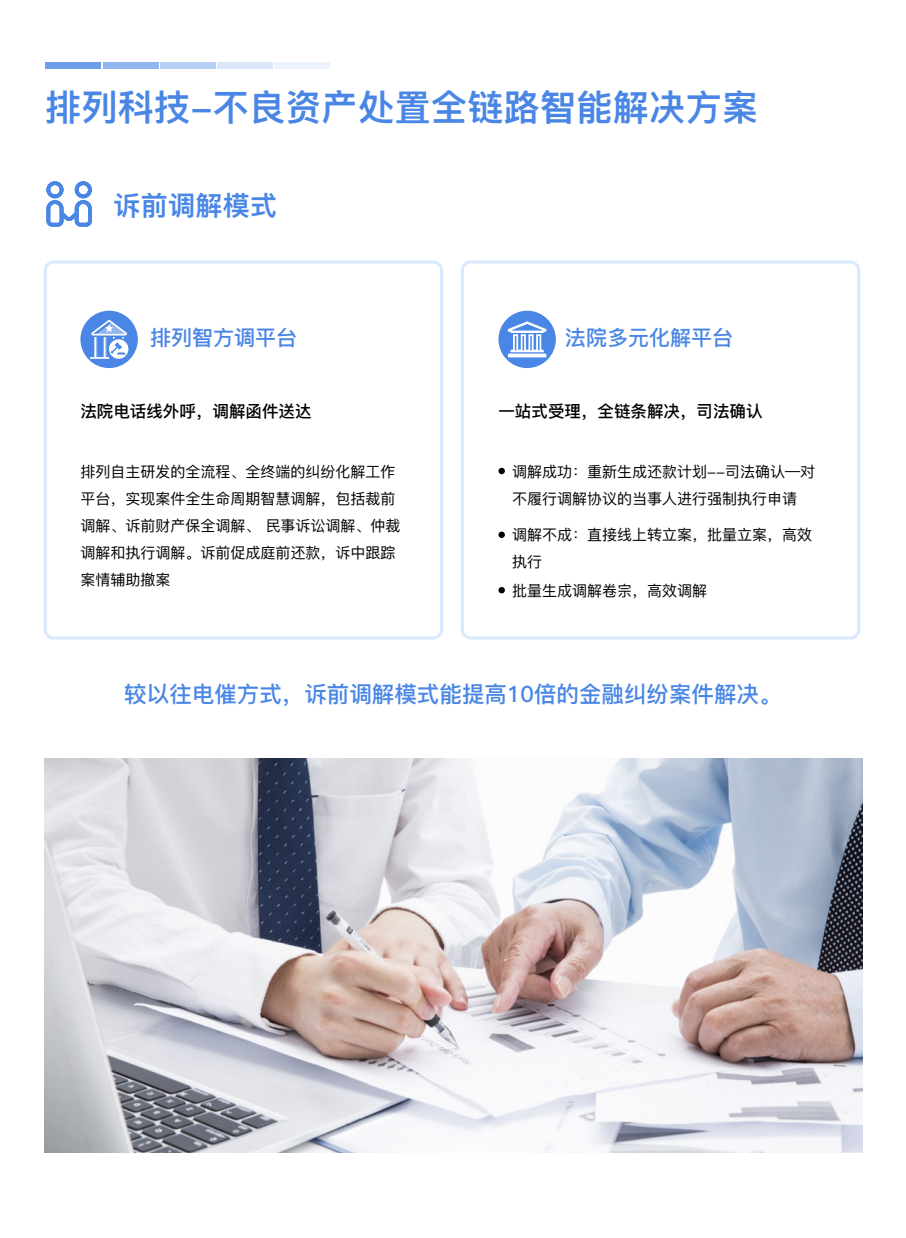
<style>
.page{position:relative;width:906px;height:1238px;background:#fff}
.page>*{position:absolute;margin:0;border:0;box-sizing:border-box;transform-origin:0 0}
.t1{font:36px "Ping Fang SC Heavy";letter-spacing:.01em;color:#4986e5}
.t2{font:27px "Ping Fang SC Heavy";letter-spacing:.01em;color:#4986e5}
.t3{font:22.5px "Ping Fang SC Bold";color:#4986e5}
.t4{font:21px "Ping Fang SC Bold";color:#4986e5}
.t5{font:16.5px "Ping Fang SC Bold";color:#000}
.t6{font:15px/27px "Ping Fang SC";color:#000}
</style>
<div class="page">
<div style="left:274px;top:62px;width:56px;height:6px;background:#edf3fc"></div>
<div style="left:217px;top:62px;width:56px;height:6px;background:#dbe7f9"></div>
<div style="left:160px;top:62px;width:56px;height:6px;background:#b6cff4"></div>
<div style="left:103px;top:62px;width:56px;height:6px;background:#91b6ef"></div>
<div style="left:45px;top:62px;width:56px;height:6px;background:#6d9eea"></div>
<div style="left:80px;top:311px;width:58px;height:57px;background:#4986e5;border-radius:50%"></div>
<svg style="left:90px;top:320px;width:38px;height:39px"></svg>
<hr style="left:94px;top:337px;width:2px;height:20px;background:#fff">
<div style="left:44px;top:260px;width:399px;height:379px;border:3px solid #d9e9ff;border-radius:9px"></div>
<div style="left:461px;top:260px;width:399px;height:379px;border:3px solid #d9e9ff;border-radius:9px"></div>
<div style="left:498px;top:311px;width:58px;height:57px;background:#4986e5;border-radius:50%"></div>
<svg style="left:508px;top:321px;width:38px;height:36px"></svg>
<div style="left:498px;top:468px;width:7px;height:6px;background:#000;border-radius:50%"></div>
<div style="left:498px;top:531px;width:7px;height:7px;background:#000;border-radius:50%"></div>
<div style="left:498px;top:587px;width:7px;height:6px;background:#000;border-radius:50%"></div>
<svg style="left:46px;top:181px;width:46px;height:45px"></svg>
<img style="left:45px;top:758px;width:817px;height:394px">
<h1 class="t1" style="left:45px;top:86px;width:714px">排列科技-不良资产处置全链路智能解决方案</h1>
<h2 class="t2" style="left:114px;top:189px;width:165px">诉前调解模式</h2>
<h3 class="t4" style="left:150px;top:325px;width:149px">排列智方调平台</h3>
<h3 class="t4" style="left:565px;top:325px;width:170px">法院多元化解平台</h3>
<p class="t5" style="left:80px;top:401px;width:233px">法院电话线外呼，调解函件送达</p>
<p class="t5" style="left:498px;top:401px;width:266px">一站式受理，全链条解决，司法确认</p>
<p class="t6" style="left:80px;top:457px;width:321px">排列自主研发的全流程、全终端的纠纷化解工作平台，实现案件全生命周期智慧调解，包括裁前调解、诉前财产保全调解、 民事诉讼调解、仲裁调解和执行调解。诉前促成庭前还款，诉中跟踪案情辅助撤案</p>
<p class="t6" style="left:512px;top:457px;width:305px">调解成功：重新生成还款计划--司法确认—对不履行调解协议的当事人进行强制执行申请</p>
<p class="t6" style="left:512px;top:521px;width:301px">调解不成：直接线上转立案，批量立案，高效执行</p>
<p class="t6" style="left:512px;top:576px;width:196px">批量生成调解卷宗，高效调解</p>
<h3 class="t3" style="left:124px;top:680px;width:659px">较以往电催方式，诉前调解模式能提高10倍的金融纠纷案件解决。</h3>
</div>
